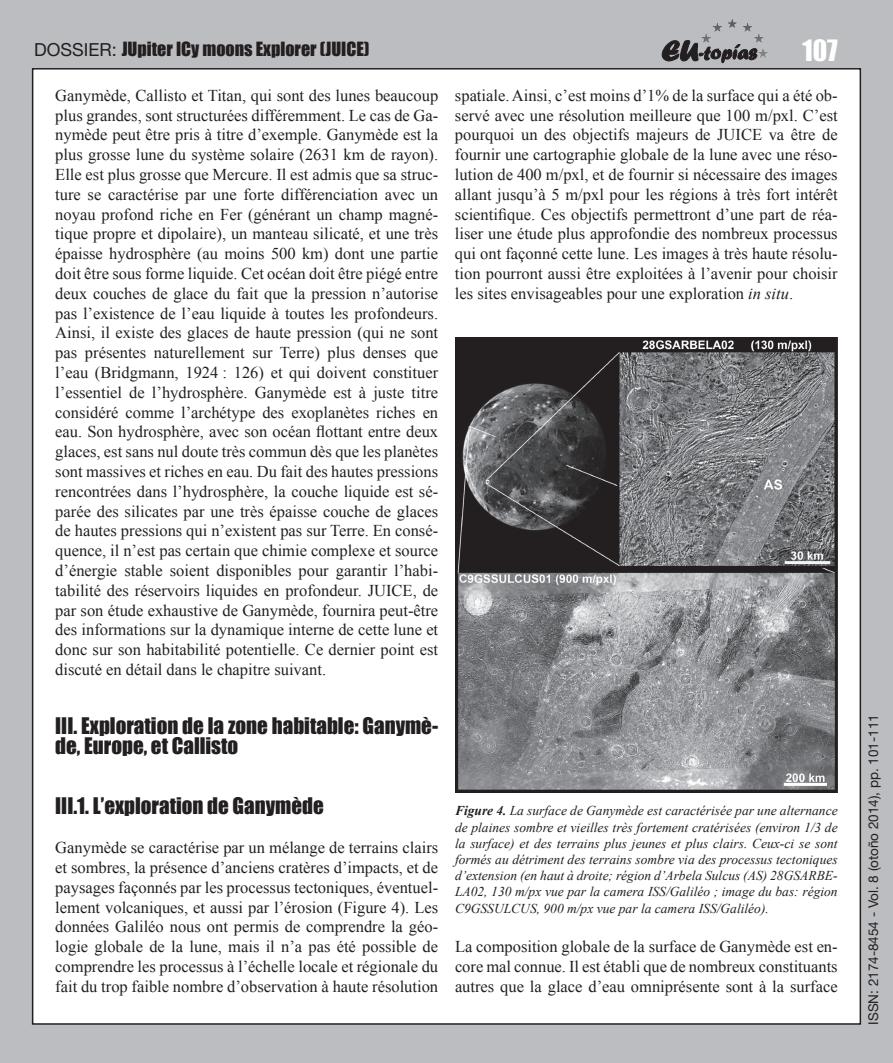
<style>
.page{position:relative;width:893px;height:1063px;background:#bcbdc0}
.page>*{position:absolute;margin:0;border:0;box-sizing:border-box;transform-origin:0 0}
.t1{font:27px "Impact";color:#fff}
.t2{font:21px/19.8px "Impact";color:#231f20}
.t3{font:18px "Impact";color:#231f20}
.t4{font:16.5px/19.8px "Times New Roman";color:#231f20;text-align:justify}
.t5{font:italic 13.5px/16.2px "Times New Roman";color:#231f20;text-align:justify}
.t6{font:13.5px "Helvetica Neue";color:#231f20}
.s1{font-family:"Helvetica Neue"}
.s2{font-style:italic}
.s3{font-weight:700}
</style>
<div class="page">
<div style="left:33px;top:69px;width:827px;height:955px;background:#fff"></div>
<svg style="left:662px;top:40px;width:94px;height:23px"></svg>
<hr style="left:701px;top:19px;width:67px;height:1px;background:#58595b">
<hr style="left:701px;top:20px;width:67px;height:1px;background:#59595c">
<hr style="left:701px;top:21px;width:67px;height:1px;background:#5a5a5d">
<hr style="left:701px;top:22px;width:67px;height:1px;background:#5c5c5f">
<hr style="left:701px;top:23px;width:67px;height:1px;background:#5d5d60">
<hr style="left:701px;top:24px;width:67px;height:1px;background:#5f5f62">
<hr style="left:701px;top:25px;width:67px;height:1px;background:#606063">
<hr style="left:701px;top:26px;width:67px;height:1px;background:#626265">
<hr style="left:701px;top:27px;width:67px;height:1px;background:#636366">
<hr style="left:701px;top:28px;width:67px;height:1px;background:#646467">
<hr style="left:701px;top:29px;width:67px;height:1px;background:#656568">
<hr style="left:701px;top:30px;width:67px;height:1px;background:#666669">
<hr style="left:701px;top:31px;width:67px;height:1px;background:#67676a">
<hr style="left:701px;top:32px;width:67px;height:1px;background:#68686b">
<hr style="left:701px;top:33px;width:67px;height:1px;background:#696a6d">
<hr style="left:701px;top:34px;width:67px;height:1px;background:#6a6b6e">
<hr style="left:701px;top:35px;width:67px;height:1px;background:#6c6c6f">
<hr style="left:701px;top:36px;width:67px;height:1px;background:#6c6d70">
<hr style="left:701px;top:37px;width:67px;height:1px;background:#6e6f72">
<hr style="left:701px;top:38px;width:67px;height:1px;background:#6f7073">
<hr style="left:701px;top:39px;width:67px;height:1px;background:#707174">
<hr style="left:701px;top:40px;width:67px;height:1px;background:#717275">
<hr style="left:701px;top:41px;width:67px;height:1px;background:#727376">
<hr style="left:701px;top:42px;width:67px;height:1px;background:#737477">
<hr style="left:701px;top:43px;width:67px;height:1px;background:#747578">
<hr style="left:701px;top:44px;width:67px;height:1px;background:#75777a">
<hr style="left:701px;top:45px;width:67px;height:1px;background:#76787b">
<hr style="left:701px;top:46px;width:67px;height:1px;background:#78797c">
<hr style="left:701px;top:47px;width:67px;height:1px;background:#787a7d">
<hr style="left:701px;top:48px;width:67px;height:1px;background:#7a7c7f">
<hr style="left:701px;top:49px;width:67px;height:1px;background:#7b7d80">
<hr style="left:701px;top:50px;width:67px;height:1px;background:#7b7d80">
<hr style="left:701px;top:51px;width:67px;height:1px;background:#7d7f82">
<hr style="left:701px;top:52px;width:67px;height:1px;background:#7e8083">
<hr style="left:701px;top:53px;width:67px;height:1px;background:#7f8184">
<hr style="left:701px;top:54px;width:67px;height:1px;background:#818386">
<hr style="left:701px;top:55px;width:67px;height:1px;background:#818386">
<hr style="left:701px;top:56px;width:67px;height:1px;background:#828487">
<hr style="left:701px;top:57px;width:67px;height:1px;background:#848689">
<img style="left:455px;top:338px;width:383px;height:455px">
<p class="t3" style="left:34px;top:35px;width:337px"><span class="s1">DOSSIER:</span> JUpiter ICy moons Explorer (JUICE)</p>
<h1 class="t1" style="left:802px;top:29px;width:37px">107</h1>
<p class="t4" style="left:55px;top:85px;width:384px">Ganymède, Callisto et Titan, qui sont des lunes beaucoup plus grandes, sont structurées différemment. Le cas de Ga&shy;nymède peut être pris à titre d’exemple. Ganymède est la plus grosse lune du système solaire (2631 km de rayon).<br>Elle est plus grosse que Mercure. Il est admis que sa struc&shy;ture se caractérise par une forte différenciation avec un noyau profond riche en Fer (générant un champ magné&shy;tique propre et dipolaire), un manteau silicaté, et une très épaisse hydrosphère (au moins 500 km) dont une partie doit être sous forme liquide. Cet océan doit être piégé entre deux couches de glace du fait que la pression n’autorise pas l’existence de l’eau liquide à toutes les profondeurs.<br>Ainsi, il existe des glaces de haute pression (qui ne sont pas présentes naturellement sur Terre) plus denses que l’eau (Bridgmann, 1924 : 126) et qui doivent constituer l’essentiel de l’hydrosphère. Ganymède est à juste titre considéré comme l’archétype des exoplanètes riches en eau. Son hydrosphère, avec son océan flottant entre deux glaces, est sans nul doute très commun dès que les planètes sont massives et riches en eau. Du fait des hautes pressions rencontrées dans l’hydrosphère, la couche liquide est sé&shy;parée des silicates par une très épaisse couche de glaces de hautes pressions qui n’existent pas sur Terre. En consé&shy;quence, il n’est pas certain que chimie complexe et source d’énergie stable soient disponibles pour garantir l’habi&shy;tabilité des réservoirs liquides en profondeur. JUICE, de par son étude exhaustive de Ganymède, fournira peut-être des informations sur la dynamique interne de cette lune et donc sur son habitabilité potentielle. Ce dernier point est discuté en détail dans le chapitre suivant.</p>
<p class="t2" style="left:55px;top:716px;width:384px">III. Exploration de la zone habitable: Ganymè&shy;de, Europe, et Callisto</p>
<p class="t4" style="left:455px;top:85px;width:384px">spatiale. Ainsi, c’est moins d’1% de la surface qui a été ob&shy;servé avec une résolution meilleure que 100 m/pxl. C’est pourquoi un des objectifs majeurs de JUICE va être de fournir une cartographie globale de la lune avec une réso&shy;lution de 400 m/pxl, et de fournir si nécessaire des images allant jusqu’à 5 m/pxl pour les régions à très fort intérêt scientifique. Ces objectifs permettront d’une part de réa&shy;liser une étude plus approfondie des nombreux processus qui ont façonné cette lune. Les images à très haute résolu&shy;tion pourront aussi être exploitées à l’avenir pour choisir les sites envisageables pour une exploration <span class="s2">in situ</span>.</p>
<p class="t2" style="left:55px;top:795px;width:270px">III.1. L’exploration de Ganymède</p>
<p class="t4" style="left:55px;top:837px;width:384px">Ganymède se caractérise par un mélange de terrains clairs et sombres, la présence d’anciens cratères d’impacts, et de paysages façonnés par les processus tectoniques, éventuel&shy;lement volcaniques, et aussi par l’érosion (Figure 4). Les données Galiléo nous ont permis de comprendre la géo&shy;logie globale de la lune, mais il n’a pas été possible de comprendre les processus à l’échelle locale et régionale du fait du trop faible nombre d’observation à haute résolution</p>
<p class="t5" style="left:455px;top:802px;width:384px"><span class="s3">Figure 4.</span> La surface de Ganymède est caractérisée par une alternance de plaines sombre et vieilles très fortement cratérisées (environ 1/3 de la surface) et des terrains plus jeunes et plus clairs. Ceux-ci se sont formés au détriment des terrains sombre via des processus tectoniques d’extension (en haut à droite; région d’Arbela Sulcus (AS) 28GSARBE-LA02, 130 m/px vue par la camera ISS/Galiléo ; image du bas: région C9GSSULCUS, 900 m/px vue par la camera ISS/Galiléo).</p>
<p class="t4" style="left:455px;top:936px;width:384px">La composition globale de la surface de Ganymède est en&shy;core mal connue. Il est établi que de nombreux constituants autres que la glace d’eau omniprésente sont à la surface</p>
<p class="t6" style="left:865px;top:1025px;width:312px;rotate:-90deg">ISSN: 2174-8454 - Vol. 8 (otoño 2014), pp. 101-111</p>
</div>
